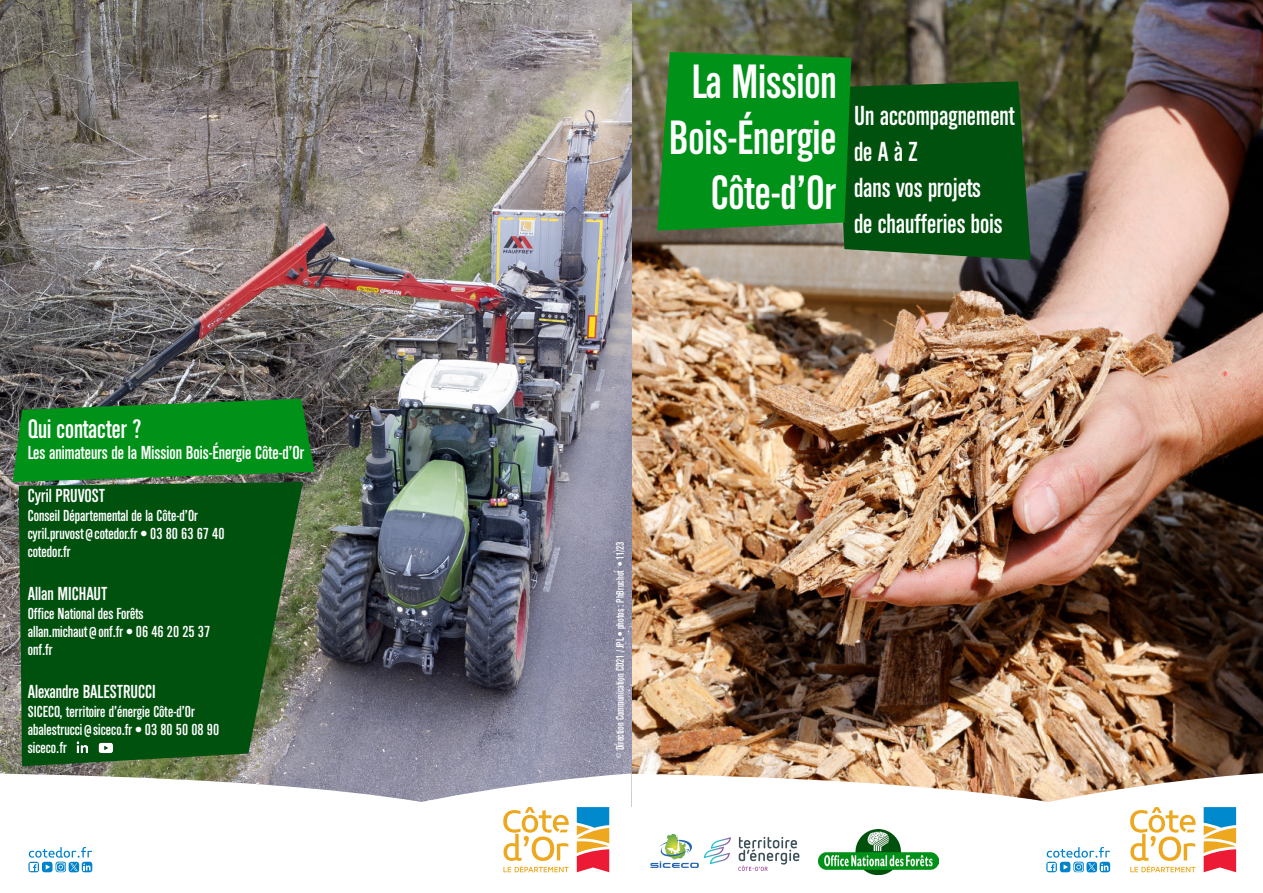
<style>
.page{position:relative;width:1263px;height:893px;background:#fff}
.page>*{position:absolute;margin:0;border:0;box-sizing:border-box;transform-origin:0 0}
.t1{font:46.05px/55.2px "Alpin Gothic CG No 2";color:#fff;text-align:right}
.t2{font:26.25px/36px "Alpin Gothic CG No 2";color:#fff}
.t3{font:25.5px "Alpin Gothic CG No 2";color:#fff}
.t4{font:18px "Alpin Gothic CG No 2";color:#fff}
.t5{font:15.3px/18.3px "Alpin Gothic CG No 2";color:#fff}
.t6{font:10.5px "Alpin Gothic CG No 2";color:#fff}
</style>
<div class="page">
<img style="left:631px;top:0;width:632px;height:770px">
<svg style="left:631px;top:770px;width:632px;height:103px"></svg>
<img style="left:0;top:0;width:631px;height:772px">
<svg style="left:0;top:772px;width:631px;height:101px"></svg>
<svg style="left:1201px;top:804px;width:38px;height:69px"></svg>
<svg style="left:1130px;top:807px;width:65px;height:65px"></svg>
<svg style="left:503px;top:804px;width:109px;height:69px"></svg>
<svg style="left:1047px;top:847px;width:63px;height:25px"></svg>
<svg style="left:657px;top:52px;width:374px;height:208px;background:#177020"></svg>
<svg style="left:29px;top:847px;width:63px;height:25px"></svg>
<svg style="left:13px;top:399px;width:302px;height:83px;background:#0f8922"></svg>
<svg style="left:19px;top:482px;width:284px;height:284px;background:#11571b"></svg>
<svg style="left:738px;top:837px;width:61px;height:34px"></svg>
<img style="left:664px;top:834px;width:22px;height:3px">
<svg style="left:650px;top:837px;width:81px;height:31px"></svg>
<img style="left:818px;top:829px;width:121px;height:46px">
<img style="left:72px;top:737px;width:46px;height:20px">
<h3 class="t3" style="left:28px;top:413px;width:115px">Qui contacter ?</h3>
<p class="t4" style="left:28px;top:442px;width:278px">Les animateurs de la Mission Bois-Énergie Côte-d’Or</p>
<p class="t4" style="left:28px;top:485px;width:79px">Cyril PRUVOST</p>
<p class="t5" style="left:28px;top:506px;width:198px">Conseil Départemental de la Côte-d’Or cyril.pruvost@cotedor.fr • 03 80 63 67 40 cotedor.fr</p>
<p class="t4" style="left:28px;top:583px;width:81px">Allan MICHAUT</p>
<p class="t5" style="left:28px;top:604px;width:184px">Office National des Forêts allan.michaut@onf.fr • 06 46 20 25 37 onf.fr</p>
<p class="t4" style="left:28px;top:681px;width:129px">Alexandre BALESTRUCCI</p>
<p class="t5" style="left:28px;top:702px;width:193px">SICECO, territoire d’énergie Côte-d’Or abalestrucci@siceco.fr • 03 80 50 08 90 siceco.fr</p>
<h1 class="t1" style="left:669px;top:55px;width:169px">La Mission<br>Bois-Énergie<br>Côte-d’Or</h1>
<h2 class="t2" style="left:854px;top:98px;width:162px">Un accompagnement de A à Z<br>dans vos projets<br>de chaufferies bois</h2>
<p class="t6" style="left:614px;top:757px;width:218px;rotate:-90deg">© Direction Communication CD21 / JPL • photos : PhBruchot • 11/23</p>
</div>
